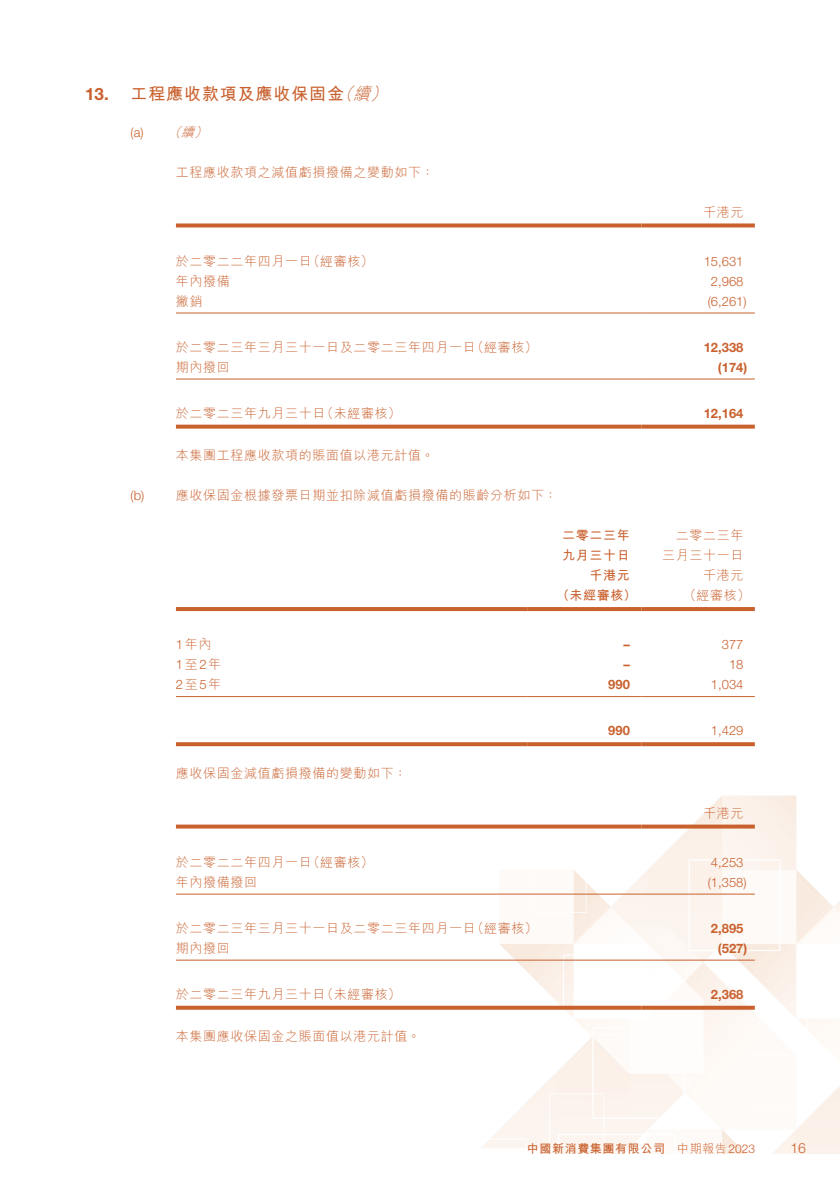
<style>
.page{position:relative;width:840px;height:1191px;background:#fff}
.page>*{position:absolute;margin:0;border:0;box-sizing:border-box;transform-origin:0 0}
.t1{font:700 17px "M Hei HK";letter-spacing:.05em;color:#c9612e}
.t2{font:italic 300 17px "M Hei HK";color:#c9612e}
.t3{font:700 17px "Helvetica Neue LT Std";color:#c9612e}
.t4{font:300 14px "Helvetica Neue LT Std";color:#c9612e}
.t5{font:300 13px/20px "M Hei HK";letter-spacing:.05em;color:#c9612e;text-align:right}
.t6{font:300 13px "Helvetica Neue LT Std";color:#c9612e}
.t7{font:700 13px "Helvetica Neue LT Std";color:#c9612e}
.t8{font:700 13px/20px "M Hei HK";letter-spacing:.05em;color:#c9612e}
.t9{font:italic 300 13px "M Hei HK";color:#c9612e}
.t10{font:700 12px "M Hei HK";letter-spacing:.05em;color:#c9612e}
.t11{font:300 12px "M Hei HK";color:#c9612e}
.s1{font-family:"Helvetica Neue LT Std"}
.s2{font-family:"M Hei HK"}
</style>
<div class="page">
<img style="left:175px;top:223px;width:664px;height:930px">
<svg style="left:176px;top:223px;width:465px;height:4px;background:#cf7346"></svg>
<svg style="left:641px;top:223px;width:113px;height:4px"></svg>
<hr style="left:176px;top:312px;width:465px;height:1px;background:#c9612e">
<hr style="left:641px;top:312px;width:113px;height:1px;background:#c9612e">
<hr style="left:176px;top:378px;width:465px;height:1px;background:#c9612e">
<hr style="left:641px;top:378px;width:113px;height:1px;background:#c9612e">
<svg style="left:176px;top:424px;width:465px;height:4px;background:#d17a4f"></svg>
<svg style="left:641px;top:424px;width:113px;height:4px"></svg>
<hr style="left:176px;top:607px;width:351px;height:4px;background:#c9612e">
<hr style="left:527px;top:607px;width:114px;height:4px;background:#c9612e">
<hr style="left:641px;top:607px;width:113px;height:4px;background:#c9612e">
<hr style="left:176px;top:696px;width:351px;height:1px;background:#c9612e">
<hr style="left:527px;top:696px;width:114px;height:1px;background:#c9612e">
<hr style="left:641px;top:696px;width:113px;height:1px;background:#c9612e">
<svg style="left:176px;top:742px;width:351px;height:4px"></svg>
<svg style="left:527px;top:742px;width:114px;height:4px"></svg>
<svg style="left:641px;top:742px;width:113px;height:4px"></svg>
<svg style="left:176px;top:824px;width:465px;height:4px;background:#d0774c"></svg>
<svg style="left:641px;top:824px;width:113px;height:4px"></svg>
<hr style="left:176px;top:893px;width:465px;height:1px;background:#c9612e">
<hr style="left:641px;top:893px;width:113px;height:1px;background:#c9612e">
<hr style="left:176px;top:959px;width:465px;height:1px;background:#c9612e">
<hr style="left:641px;top:959px;width:113px;height:1px;background:#c9612e">
<svg style="left:176px;top:1005px;width:465px;height:4px;background:#d27e54"></svg>
<svg style="left:641px;top:1005px;width:113px;height:4px"></svg>
<h1 class="t3" style="left:85px;top:84px;width:25px">13.</h1>
<h1 class="t2" style="left:353px;top:85px;width:23px">續</h1>
<h1 class="t2" style="left:336px;top:85px;width:23px">（</h1>
<h1 class="t2" style="left:370px;top:85px;width:23px">(</h1>
<h1 class="t1" style="left:130px;top:82px;width:215px">工程應收款項及應收保固金</h1>
<p class="t9" style="left:181px;top:125px;width:18px">續</p>
<p class="t6" style="left:130px;top:124px;width:15px">a( )</p>
<p class="t9" style="left:168px;top:125px;width:18px">（</p>
<p class="t5" style="left:176px;top:162px;width:260px">工程應收款項之減值虧損撥備之變動如下：</p>
<p class="t9" style="left:194px;top:125px;width:18px">(</p>
<p class="t5" style="left:307px;top:251px;width:68px">（經審核(</p>
<p class="t5" style="left:176px;top:251px;width:137px">於二零二二年四月一日</p>
<p class="t5" style="left:176px;top:271px;width:55px">年內撥備</p>
<p class="t5" style="left:176px;top:291px;width:28px">撇銷</p>
<p class="t5" style="left:471px;top:337px;width:68px">（經審核(</p>
<p class="t5" style="left:176px;top:337px;width:301px">於二零二三年三月三十一日及二零二三年四月一日</p>
<p class="t5" style="left:176px;top:357px;width:55px">期內撥回</p>
<p class="t5" style="left:702px;top:202px;width:42px">千港元</p>
<p class="t6" style="left:703px;top:253px;width:41px">15,631</p>
<p class="t6" style="left:710px;top:273px;width:34px">2,968</p>
<p class="t6" style="left:707px;top:293px;width:40px">)6,261(</p>
<p class="t7" style="left:703px;top:339px;width:41px">12,338</p>
<p class="t7" style="left:717px;top:359px;width:31px">)174(</p>
<p class="t6" style="left:130px;top:488px;width:15px">b( )</p>
<p class="t5" style="left:320px;top:403px;width:81px">（未經審核(</p>
<p class="t5" style="left:176px;top:403px;width:151px">於二零二三年九月三十日</p>
<p class="t5" style="left:176px;top:445px;width:260px">本集團工程應收款項的賬面值以港元計值。</p>
<p class="t5" style="left:176px;top:485px;width:382px">應收保固金根據發票日期並扣除減值虧損撥備的賬齡分析如下：</p>
<p class="t7" style="left:703px;top:405px;width:41px">12,164</p>
<p class="t8" style="left:562px;top:524px;width:69px">二零二三年九月三十日</p>
<p class="t5" style="left:661px;top:525px;width:83px">二零二三年三月三十一日千港元</p>
<p class="t8" style="left:589px;top:564px;width:42px">千港元</p>
<p class="t8" style="left:556px;top:584px;width:81px">（未經審核）</p>
<p class="t5" style="left:683px;top:585px;width:68px">（經審核(</p>
<p class="t5" style="left:176px;top:634px;width:37px"><span class="s1">1</span>年內</p>
<p class="t7" style="left:623px;top:637px;width:8px">–</p>
<p class="t6" style="left:721px;top:637px;width:23px">377</p>
<p class="t6" style="left:176px;top:657px;width:47px">1<span class="s2">至</span>2<span class="s2">年</span></p>
<p class="t7" style="left:623px;top:657px;width:8px">–</p>
<p class="t6" style="left:728px;top:657px;width:16px">18</p>
<p class="t6" style="left:176px;top:677px;width:47px">2<span class="s2">至</span>5<span class="s2">年</span></p>
<p class="t7" style="left:608px;top:676px;width:23px">990</p>
<p class="t6" style="left:710px;top:677px;width:34px">1,034</p>
<p class="t7" style="left:608px;top:723px;width:23px">990</p>
<p class="t6" style="left:710px;top:723px;width:34px">1,429</p>
<p class="t5" style="left:176px;top:763px;width:232px">應收保固金減值虧損撥備的變動如下：</p>
<p class="t5" style="left:307px;top:852px;width:68px">（經審核(</p>
<p class="t5" style="left:176px;top:852px;width:137px">於二零二二年四月一日</p>
<p class="t5" style="left:702px;top:803px;width:42px">千港元</p>
<p class="t6" style="left:710px;top:854px;width:34px">4,253</p>
<p class="t5" style="left:176px;top:872px;width:83px">年內撥備撥回</p>
<p class="t6" style="left:707px;top:874px;width:40px">)1,358(</p>
<p class="t5" style="left:471px;top:918px;width:68px">（經審核(</p>
<p class="t5" style="left:176px;top:918px;width:301px">於二零二三年三月三十一日及二零二三年四月一日</p>
<p class="t7" style="left:710px;top:920px;width:34px">2,895</p>
<p class="t5" style="left:176px;top:938px;width:55px">期內撥回</p>
<p class="t7" style="left:717px;top:940px;width:31px">)527(</p>
<p class="t5" style="left:320px;top:984px;width:81px">（未經審核(</p>
<p class="t5" style="left:176px;top:984px;width:151px">於二零二三年九月三十日</p>
<p class="t5" style="left:176px;top:1026px;width:246px">本集團應收保固金之賬面值以港元計值。</p>
<p class="t7" style="left:710px;top:986px;width:34px">2,368</p>
<p class="t10" style="left:526px;top:1139px;width:139px">中國新消費集團有限公司</p>
<p class="t11" style="left:676px;top:1142px;width:79px">中期報告<span class="s1">2023</span></p>
<p class="t4" style="left:790px;top:1139px;width:17px">16</p>
</div>
